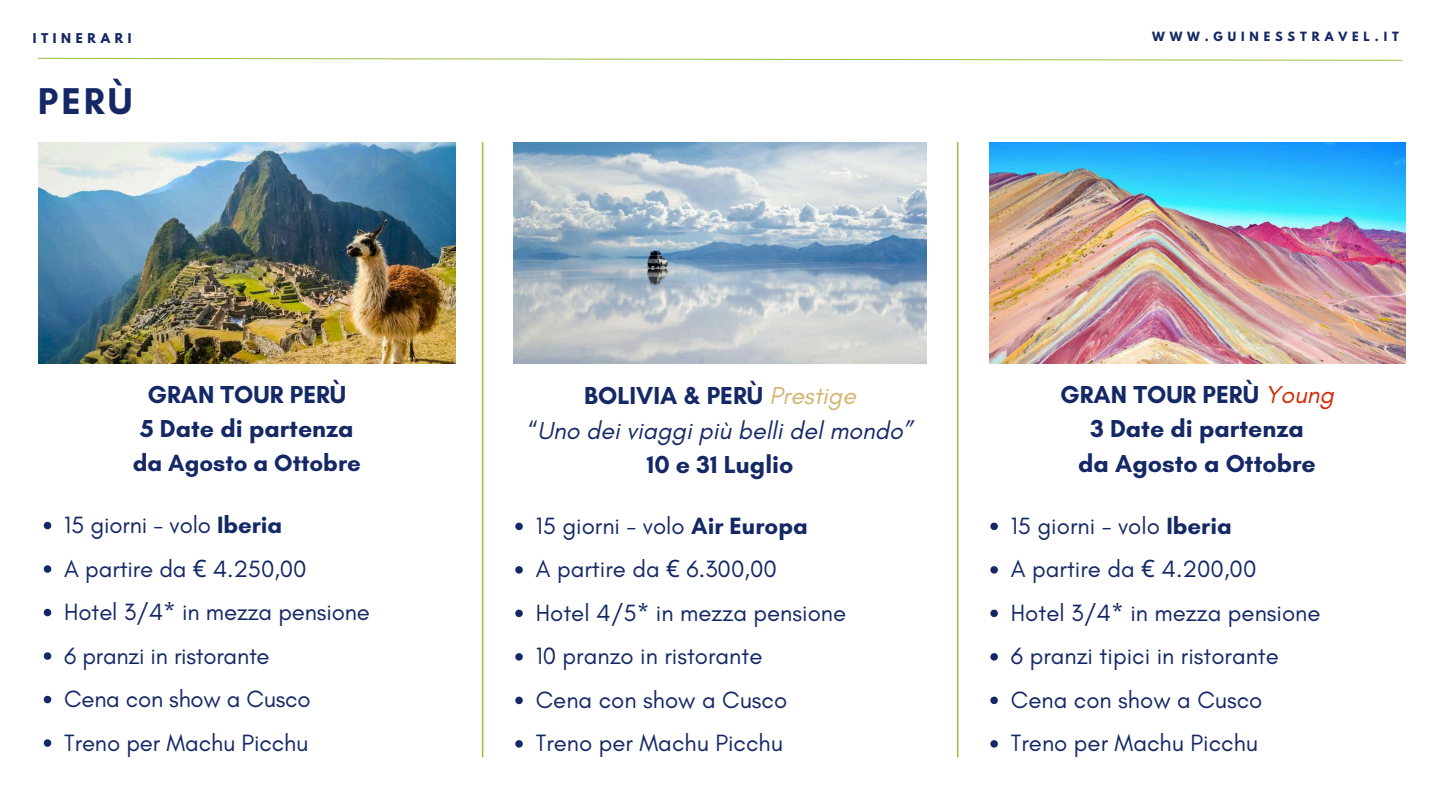
<style>
.page{position:relative;width:1440px;height:810px;background:#fff}
.page>*{position:absolute;margin:0;border:0;box-sizing:border-box;transform-origin:0 0}
.t1{font:700 38px "Glacial Indifference";color:#152866}
.t2{font:700 25px/34.5px "Glacial Indifference";color:#152866}
.t3{font:italic 25px/34.5px "Glacial Indifference";color:#152866;text-align:center}
.t4{font:24px/43.5px "Glacial Indifference";color:#152866}
.t5{font:700 24px "Glacial Indifference";color:#152866}
.t6{font:700 12px "League Spartan";letter-spacing:.385em;color:#152866}
.t7{font:700 11.3px "League Spartan";letter-spacing:.43em;color:#152866}
.s1{font-weight:700}
.s2{font-family:"Noto Sans"}
.s3{font-weight:700;font-style:normal}
.s4{color:#d2b570}
.s5{font-style:normal}
.s6{font-weight:400;font-style:italic;color:#d52800}
</style>
<div class="page">
<svg style="left:37px;top:58px;width:1366px;height:3px"></svg>
<img style="left:38px;top:143px;width:417px;height:220px">
<svg style="left:44px;top:522px;width:7px;height:7px"></svg>
<svg style="left:44px;top:565px;width:7px;height:8px"></svg>
<svg style="left:44px;top:609px;width:7px;height:7px"></svg>
<svg style="left:44px;top:652px;width:7px;height:8px"></svg>
<svg style="left:44px;top:696px;width:7px;height:7px"></svg>
<svg style="left:44px;top:739px;width:7px;height:8px"></svg>
<img style="left:514px;top:143px;width:413px;height:220px">
<svg style="left:515px;top:523px;width:8px;height:7px"></svg>
<svg style="left:515px;top:566px;width:8px;height:8px"></svg>
<svg style="left:515px;top:610px;width:8px;height:7px"></svg>
<svg style="left:515px;top:653px;width:8px;height:8px"></svg>
<svg style="left:515px;top:697px;width:8px;height:7px"></svg>
<svg style="left:515px;top:740px;width:8px;height:8px"></svg>
<img style="left:989px;top:143px;width:416px;height:220px">
<svg style="left:990px;top:523px;width:8px;height:7px"></svg>
<svg style="left:990px;top:566px;width:8px;height:8px"></svg>
<svg style="left:990px;top:610px;width:8px;height:7px"></svg>
<svg style="left:990px;top:653px;width:8px;height:8px"></svg>
<svg style="left:990px;top:697px;width:8px;height:7px"></svg>
<svg style="left:990px;top:740px;width:8px;height:8px"></svg>
<hr style="left:482px;top:142px;width:1px;height:615px;background:#95c13d">
<hr style="left:957px;top:142px;width:1px;height:615px;background:#95c13d">
<p class="t6" style="left:33px;top:32px;width:100px">ITINERARI</p>
<h1 class="t1" style="left:38px;top:78px;width:96px">PERÙ</h1>
<p class="t2" style="left:140px;top:377px;width:215px">GRAN TOUR PERÙ<br>5 Date di partenza</p>
<p class="t5" style="left:133px;top:448px;width:230px">da Agosto a Ottobre</p>
<p class="t4" style="left:64px;top:503px;width:307px">15 giorni - volo <span class="s1">Iberia<br></span>A partire da <span class="s2">€</span> 4.250,00<br>Hotel 3/4* in mezza pensione<br>6 pranzi in ristorante<br>Cena con show a Cusco<br>Treno per Machu Picchu</p>
<p class="t7" style="left:1152px;top:31px;width:248px">WWW.GUINESSTRAVEL.IT</p>
<p class="t3" style="left:528px;top:378px;width:385px"><span class="s3">BOLIVIA &amp; PERÙ</span> <span class="s4">Prestige<br></span><span class="s5">“</span>Uno dei viaggi più belli del mondo”<br><span class="s3">10 e 31 Luglio</span></p>
<p class="t4" style="left:536px;top:504px;width:312px">15 giorni - volo <span class="s1">Air Europa<br></span>A partire da <span class="s2">€</span> 6.300,00<br>Hotel 4/5* in mezza pensione<br>10 pranzo in ristorante<br>Cena con show a Cusco<br>Treno per Machu Picchu</p>
<p class="t2" style="left:1060px;top:377px;width:275px;text-align:center">GRAN TOUR PERÙ <span class="s6">Young<br></span>3 Date di partenza<br>da Agosto a Ottobre</p>
<p class="t4" style="left:1011px;top:504px;width:311px">15 giorni - volo <span class="s1">Iberia<br></span>A partire da <span class="s2">€</span> 4.200,00<br>Hotel 3/4* in mezza pensione<br>6 pranzi tipici in ristorante<br>Cena con show a Cusco<br>Treno per Machu Picchu</p>
</div>
